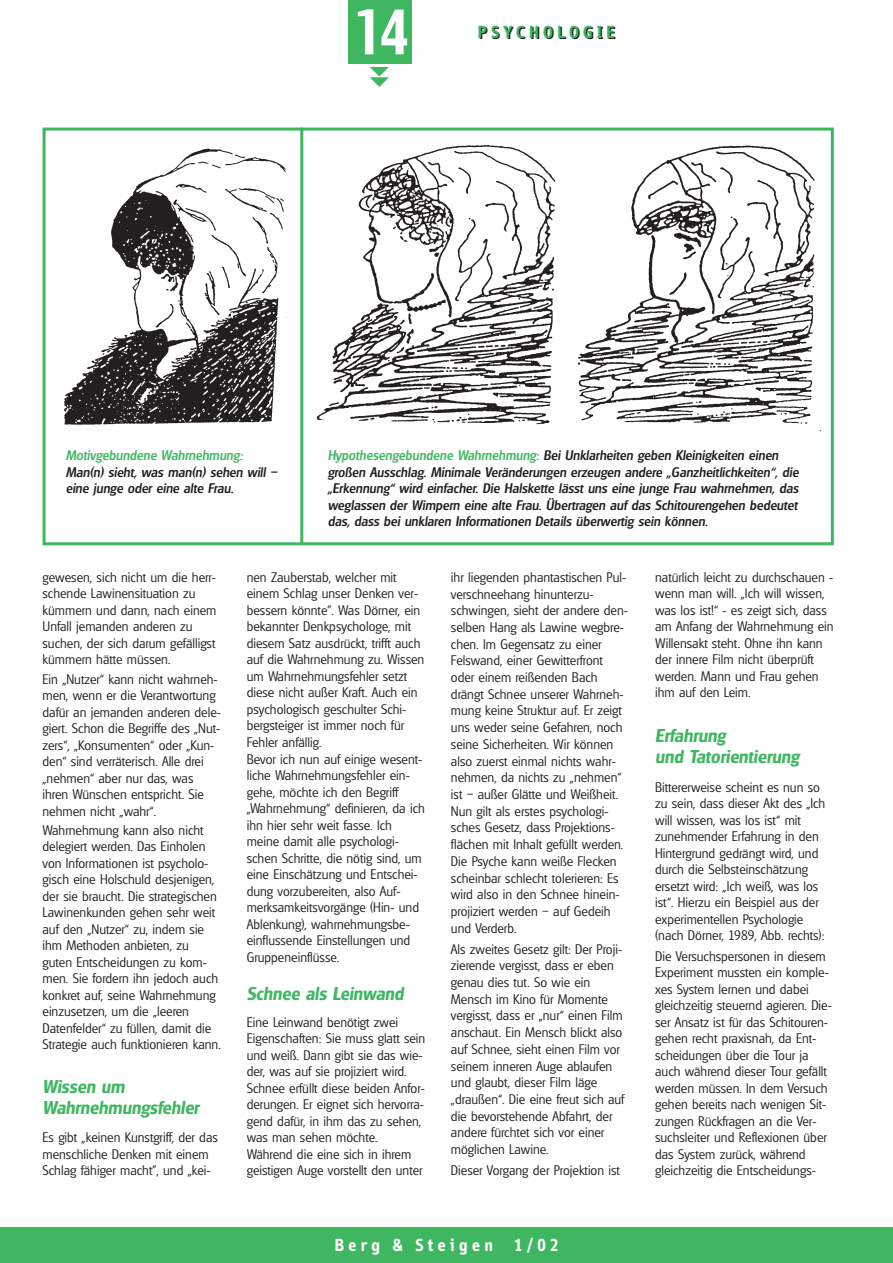
<style>
.page{position:relative;width:893px;height:1263px;background:#fff}
.page>*{position:absolute;margin:0;border:0;box-sizing:border-box;transform-origin:0 0}
.t1{font:54px "Techno";color:#fff}
.t2{font:italic 600 18px/21px "Glasgow";color:#3eb760}
.t3{font:700 18px "Info";letter-spacing:.245em;color:#fff}
.t4{font:700 18px "Info";letter-spacing:.245em;color:#231f20}
.t5{font:300 13.5px/16.5px "Glasgow";color:#231f20}
.t6{font:italic 500 13.5px/16.5px "Glasgow";color:#231f20}
.t7{font:italic 500 13.5px "Glasgow";color:#3eb760}
.s1{color:#3eb760}
</style>
<div class="page">
<div style="left:1px;top:1227px;width:891px;height:35px;background:#3eb760"></div>
<div style="left:348px;top:0;width:64px;height:64px;background:#3eb760"></div>
<div style="left:43px;top:128px;width:790px;height:417px;border:3px solid #3eb760"></div>
<img style="left:43px;top:133px;width:244px;height:307px">
<img style="left:577px;top:145px;width:243px;height:286px">
<img style="left:316px;top:145px;width:240px;height:280px">
<hr style="left:300px;top:128px;width:3px;height:416px;background:#3eb760">
<h1 class="t1" style="left:354px;top:0;width:55px">14</h1>
<h2 class="t4" style="left:479px;top:26px;width:139px">PSYCHOLOGIE</h2>
<p class="t7" style="left:66px;top:451px;width:178px">Motivgebundene Wahrnehmung:</p>
<p class="t6" style="left:66px;top:465px;width:213px">Man(n) sieht, was man(n) sehen will – eine junge oder eine alte Frau.</p>
<p class="t6" style="left:328px;top:449px;width:472px"><span class="s1">Hypothesengebundene Wahrnehmung:</span> Bei Unklarheiten geben Kleinigkeiten einen großen Ausschlag. Minimale Veränderungen erzeugen andere „Ganzheitlichkeiten“, die „Erkennung“ wird einfacher. Die Halskette lässt uns eine junge Frau wahrnehmen, das weglassen der Wimpern eine alte Frau. Übertragen auf das Schitourengehen bedeutet das, dass bei unklaren Informationen Details überwertig sein können.</p>
<p class="t5" style="left:43px;top:570px;width:175px">gewesen, sich nicht um die herr&shy;schende Lawinensituation zu kümmern und dann, nach einem<br>Unfall jemanden anderen zu suchen, der sich darum gefälligst kümmern hätte müssen.</p>
<p class="t5" style="left:43px;top:672px;width:180px">Ein „Nutzer“ kann nicht wahrneh&shy;men, wenn er die Verantwortung dafür an jemanden anderen dele&shy;giert. Schon die Begriffe des „Nut&shy;zers“, „Konsumenten“ oder „Kun&shy;den“ sind verräterisch. Alle drei „nehmen“ aber nur das, was ihren Wünschen entspricht. Sie nehmen nicht „wahr“.</p>
<p class="t5" style="left:43px;top:823px;width:180px">Wahrnehmung kann also nicht delegiert werden. Das Einholen von Informationen ist psycholo&shy;gisch eine Holschuld desjenigen, der sie braucht. Die strategischen<br>Lawinenkunden gehen sehr weit auf den „Nutzer“ zu, indem sie ihm Methoden anbieten, zu guten Entscheidungen zu kom&shy;men. Sie fordern ihn jedoch auch konkret auf, seine Wahrnehmung einzusetzen, um die „leeren<br>Datenfelder“ zu füllen, damit die<br>Strategie auch funktionieren kann.</p>
<h2 class="t2" style="left:43px;top:1077px;width:158px">Wissen um<br>Wahrnehmungsfehler</h2>
<p class="t5" style="left:43px;top:1130px;width:177px">Es gibt „keinen Kunstgriff, der das menschliche Denken mit einem<br>Schlag fähiger macht", und „kei-</p>
<p class="t5" style="left:247px;top:570px;width:180px">nen Zauberstab, welcher mit einem Schlag unser Denken ver&shy;bessern könnte". Was Dörner, ein bekannter Denkpsychologe, mit diesem Satz ausdrückt, trifft auch auf die Wahrnehmung zu. Wissen um Wahrnehmungsfehler setzt diese nicht außer Kraft. Auch ein psychologisch geschulter Schi&shy;bergsteiger ist immer noch für<br>Fehler anfällig.<br>Bevor ich nun auf einige wesent&shy;liche Wahrnehmungsfehler ein&shy;gehe, möchte ich den Begriff „Wahrnehmung“ definieren, da ich ihn hier sehr weit fasse. Ich meine damit alle psychologi&shy;schen Schritte, die nötig sind, um eine Einschätzung und Entschei&shy;dung vorzubereiten, also Auf&shy;merksamkeitsvorgänge (Hin- und<br>Ablenkung), wahrnehmungsbe&shy;einflussende Einstellungen und<br>Gruppeneinflüsse.</p>
<h2 class="t2" style="left:247px;top:985px;width:158px">Schnee als Leinwand</h2>
<p class="t5" style="left:247px;top:1015px;width:180px">Eine Leinwand benötigt zwei<br>Eigenschaften: Sie muss glatt sein und weiß. Dann gibt sie das wie&shy;der, was auf sie projiziert wird.<br>Schnee erfüllt diese beiden Anfor&shy;derungen. Er eignet sich hervorra&shy;gend dafür, in ihm das zu sehen, was man sehen möchte.<br>Während die eine sich in ihrem geistigen Auge vorstellt den unter</p>
<p class="t5" style="left:451px;top:570px;width:178px">ihr liegenden phantastischen Pul&shy;verschneehang hinunterzu&shy;schwingen, sieht der andere den&shy;selben Hang als Lawine wegbre&shy;chen. Im Gegensatz zu einer<br>Felswand, einer Gewitterfront oder einem reißenden Bach drängt Schnee unserer Wahrneh&shy;mung keine Struktur auf. Er zeigt uns weder seine Gefahren, noch seine Sicherheiten. Wir können also zuerst einmal nichts wahr&shy;nehmen, da nichts zu „nehmen“ ist – außer Glätte und Weißheit.<br>Nun gilt als erstes psychologi&shy;sches Gesetz, dass Projektions&shy;flächen mit Inhalt gefüllt werden.<br>Die Psyche kann weiße Flecken scheinbar schlecht tolerieren: Es wird also in den Schnee hinein&shy;projiziert werden – auf Gedeih und Verderb.</p>
<p class="t5" style="left:451px;top:942px;width:175px">Als zweites Gesetz gilt: Der Proji&shy;zierende vergisst, dass er eben genau dies tut. So wie ein<br>Mensch im Kino für Momente vergisst, dass er „nur“ einen Film anschaut. Ein Mensch blickt also auf Schnee, sieht einen Film vor seinem inneren Auge ablaufen und glaubt, dieser Film läge „draußen“. Die eine freut sich auf die bevorstehende Abfahrt, der andere fürchtet sich vor einer möglichen Lawine.</p>
<p class="t5" style="left:451px;top:1163px;width:170px">Dieser Vorgang der Projektion ist</p>
<h2 class="t3" style="left:334px;top:1238px;width:226px">Berg &amp; Steigen 1/02</h2>
<p class="t5" style="left:655px;top:570px;width:180px">natürlich leicht zu durchschauen - wenn man will. „Ich will wissen, was los ist!“ - es zeigt sich, dass am Anfang der Wahrnehmung ein<br>Willensakt steht. Ohne ihn kann der innere Film nicht überprüft werden. Mann und Frau gehen ihm auf den Leim.</p>
<h2 class="t2" style="left:655px;top:727px;width:146px">Erfahrung<br>und Tatorientierung</h2>
<p class="t5" style="left:655px;top:780px;width:172px">Bittererweise scheint es nun so zu sein, dass dieser Akt des „Ich will wissen, was los ist“ mit zunehmender Erfahrung in den<br>Hintergrund gedrängt wird, und durch die Selbsteinschätzung ersetzt wird: „Ich weiß, was los ist“. Hierzu ein Beispiel aus der experimentellen Psychologie (nach Dörner, 1989, Abb. rechts):</p>
<p class="t5" style="left:655px;top:949px;width:178px">Die Versuchspersonen in diesem<br>Experiment mussten ein komple&shy;xes System lernen und dabei gleichzeitig steuernd agieren. Die&shy;ser Ansatz ist für das Schitouren&shy;gehen recht praxisnah, da Ent&shy;scheidungen über die Tour ja auch während dieser Tour gefällt werden müssen. In dem Versuch gehen bereits nach wenigen Sit&shy;zungen Rückfragen an die Ver&shy;suchsleiter und Reflexionen über das System zurück, während gleichzeitig die Entscheidungs-</p>
</div>
